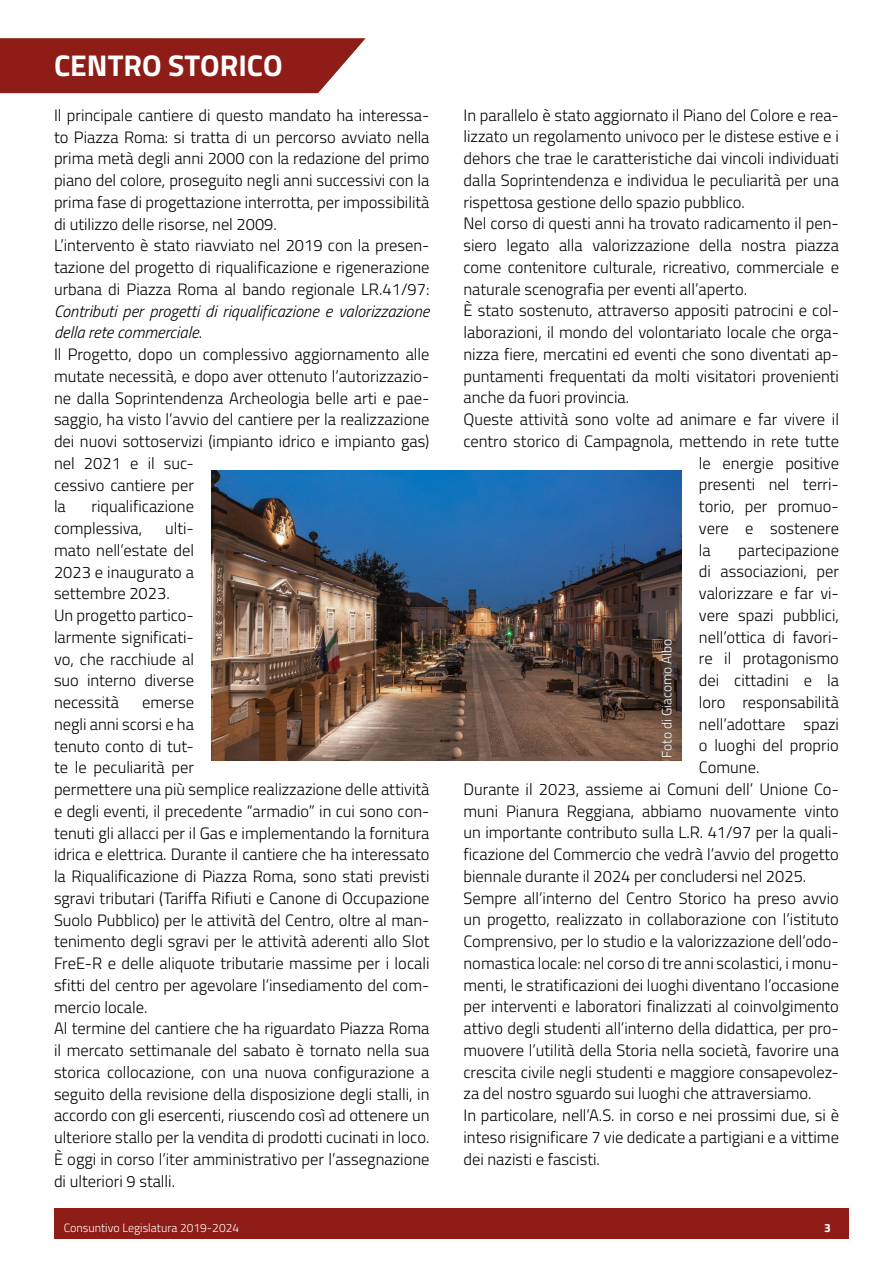
<style>
.page{position:relative;width:893px;height:1263px;background:#fff}
.page>*{position:absolute;margin:0;border:0;box-sizing:border-box;transform-origin:0 0}
.t1{font:700 30px "Titillium Web";color:#fff}
.t2{font:300 16.5px/21.8px "Titillium Web";color:#000}
.t3{font:300 13.5px "Titillium Web";color:#fff}
.t4{font:300 12px "Titillium Web";color:#fff}
.t5{font:700 12px "Titillium Web";color:#fff}
.s1{font-style:italic}
</style>
<div class="page">
<div style="left:54px;top:1208px;width:794px;height:31px;background:#8e1d17"></div>
<svg style="left:0;top:38px;width:366px;height:55px;background:#952c26"></svg>
<img style="left:211px;top:471px;width:471px;height:289px">
<h1 class="t1" style="left:54px;top:42px;width:230px">CENTRO STORICO</h1>
<p class="t2" style="left:54px;top:103px;width:377px">Il principale cantiere di questo mandato ha interessa&shy;to Piazza Roma: si tratta di un percorso avviato nella prima metà degli anni 2000 con la redazione del primo piano del colore, proseguito negli anni successivi con la prima fase di progettazione interrotta, per impossibilità di utilizzo delle risorse, nel 2009.<br>L’intervento è stato riavviato nel 2019 con la presen&shy;tazione del progetto di riqualificazione e rigenerazione urbana di Piazza Roma al bando regionale LR.41/97:</p>
<p class="t2" style="left:54px;top:299px;width:377px"><span class="s1">Contributi per progetti di riqualificazione e valorizzazione della rete commerciale</span>.<br>Il Progetto, dopo un complessivo aggiornamento alle mutate necessità, e dopo aver ottenuto l’autorizzazio&shy;ne dalla Soprintendenza Archeologia belle arti e pae&shy;saggio, ha visto l’avvio del cantiere per la realizzazione dei nuovi sottoservizi (impianto idrico e impianto gas) nel 2021 e il suc-<br>cessivo cantiere per<br>la</p>
<p class="t2" style="left:54px;top:495px;width:141px;text-indent:37px">riqualificazione complessiva,</p>
<p class="t2" style="left:54px;top:516px;width:142px;text-indent:111px">ulti&shy;mato nell’estate del<br>2023 e inaugurato a settembre 2023.<br>Un progetto partico&shy;larmente significati&shy;vo, che racchiude al suo interno diverse necessità</p>
<p class="t2" style="left:54px;top:690px;width:377px;text-indent:88px">emerse<br>negli anni scorsi e ha<br>tenuto conto di tut-<br>te le peculiarità per<br>permettere una più semplice realizzazione delle attività e degli eventi, il precedente “armadio” in cui sono con&shy;tenuti gli allacci per il Gas e implementando la fornitura idrica e elettrica. Durante il cantiere che ha interessato la Riqualificazione di Piazza Roma, sono stati previsti sgravi tributari (Tariffa Rifiuti e Canone di Occupazione Suolo Pubblico) per le attività del Centro, oltre al man&shy;tenimento degli sgravi per le attività aderenti allo Slot FreE-R e delle aliquote tributarie massime per i locali sfitti del centro per agevolare l’insediamento del com&shy;mercio locale.<br>Al termine del cantiere che ha riguardato Piazza Roma il mercato settimanale del sabato è tornato nella sua storica collocazione, con una nuova configurazione a seguito della revisione della disposizione degli stalli, in accordo con gli esercenti, riuscendo così ad ottenere un ulteriore stallo per la vendita di prodotti cucinati in loco.<br>È oggi in corso l’iter amministrativo per l’assegnazione di ulteriori 9 stalli.</p>
<p class="t2" style="left:463px;top:103px;width:377px">In parallelo è stato aggiornato il Piano del Colore e rea-</p>
<p class="t2" style="left:463px;top:125px;width:377px">lizzato un regolamento univoco per le distese estive e i</p>
<p class="t2" style="left:463px;top:147px;width:377px">dehors che trae le caratteristiche dai vincoli individuati</p>
<p class="t2" style="left:463px;top:168px;width:377px">dalla Soprintendenza e individua le peculiarità per una</p>
<p class="t2" style="left:463px;top:190px;width:283px">rispettosa gestione dello spazio pubblico.</p>
<p class="t2" style="left:463px;top:212px;width:377px">Nel corso di questi anni ha trovato radicamento il pen-</p>
<p class="t2" style="left:463px;top:234px;width:377px">siero legato alla valorizzazione della nostra piazza</p>
<p class="t2" style="left:463px;top:255px;width:377px">come contenitore culturale, ricreativo, commerciale e</p>
<p class="t2" style="left:463px;top:277px;width:285px">naturale scenografia per eventi all’aperto.</p>
<p class="t2" style="left:463px;top:299px;width:377px">È stato sostenuto, attraverso appositi patrocini e col-</p>
<p class="t2" style="left:463px;top:321px;width:377px">laborazioni, il mondo del volontariato locale che orga-</p>
<p class="t2" style="left:463px;top:342px;width:377px">nizza fiere, mercatini ed eventi che sono diventati ap-</p>
<p class="t2" style="left:463px;top:364px;width:377px">puntamenti frequentati da molti visitatori provenienti</p>
<p class="t2" style="left:463px;top:386px;width:167px">anche da fuori provincia.</p>
<p class="t2" style="left:463px;top:408px;width:377px">Queste attività sono volte ad animare e far vivere il</p>
<p class="t2" style="left:463px;top:429px;width:377px">centro storico di Campagnola, mettendo in rete tutte</p>
<p class="t2" style="left:699px;top:451px;width:141px">le energie positive</p>
<p class="t2" style="left:699px;top:473px;width:142px">presenti nel terri-</p>
<p class="t2" style="left:699px;top:495px;width:141px">torio, per promuo-</p>
<p class="t2" style="left:699px;top:516px;width:142px">vere e sostenere</p>
<p class="t2" style="left:699px;top:538px;width:13px">la</p>
<p class="t2" style="left:738px;top:538px;width:102px">partecipazione</p>
<p class="t2" style="left:699px;top:560px;width:142px">di associazioni, per</p>
<p class="t2" style="left:699px;top:582px;width:142px">valorizzare e far vi-</p>
<p class="t2" style="left:699px;top:603px;width:142px">vere spazi pubblici,</p>
<p class="t2" style="left:699px;top:625px;width:141px">nell’ottica di favori-</p>
<p class="t2" style="left:699px;top:647px;width:142px">re il protagonismo</p>
<p class="t2" style="left:699px;top:669px;width:141px">dei cittadini e la</p>
<p class="t2" style="left:699px;top:690px;width:141px">loro responsabilità</p>
<p class="t2" style="left:699px;top:712px;width:141px">nell’adottare spazi</p>
<p class="t2" style="left:699px;top:734px;width:142px">o luoghi del proprio</p>
<p class="t2" style="left:699px;top:756px;width:62px">Comune.</p>
<p class="t2" style="left:463px;top:777px;width:377px">Durante il 2023, assieme ai Comuni dell’ Unione Co-</p>
<p class="t2" style="left:463px;top:799px;width:377px">muni Pianura Reggiana, abbiamo nuovamente vinto</p>
<p class="t2" style="left:463px;top:821px;width:377px">un importante contributo sulla L.R. 41/97 per la quali-</p>
<p class="t2" style="left:463px;top:843px;width:377px">ficazione del Commercio che vedrà l’avvio del progetto</p>
<p class="t2" style="left:463px;top:864px;width:344px">biennale durante il 2024 per concludersi nel 2025.</p>
<p class="t2" style="left:463px;top:886px;width:377px">Sempre all’interno del Centro Storico ha preso avvio</p>
<p class="t2" style="left:463px;top:908px;width:377px">un progetto, realizzato in collaborazione con l’istituto</p>
<p class="t2" style="left:463px;top:930px;width:377px">Comprensivo, per lo studio e la valorizzazione dell’odo-</p>
<p class="t2" style="left:463px;top:951px;width:377px">nomastica locale: nel corso di tre anni scolastici, i monu-</p>
<p class="t2" style="left:463px;top:973px;width:377px">menti, le stratificazioni dei luoghi diventano l’occasione</p>
<p class="t2" style="left:463px;top:995px;width:377px">per interventi e laboratori finalizzati al coinvolgimento</p>
<p class="t2" style="left:463px;top:1017px;width:377px">attivo degli studenti all’interno della didattica, per pro-</p>
<p class="t2" style="left:463px;top:1038px;width:377px">muovere l’utilità della Storia nella società, favorire una</p>
<p class="t2" style="left:463px;top:1060px;width:377px">crescita civile negli studenti e maggiore consapevolez-</p>
<p class="t2" style="left:463px;top:1082px;width:350px">za del nostro sguardo sui luoghi che attraversiamo.</p>
<p class="t2" style="left:463px;top:1104px;width:377px">In particolare, nell’A.S. in corso e nei prossimi due, si è</p>
<p class="t2" style="left:463px;top:1125px;width:377px">inteso risignificare 7 vie dedicate a partigiani e a vittime</p>
<p class="t2" style="left:463px;top:1147px;width:138px">dei nazisti e fascisti.</p>
<p class="t3" style="left:657px;top:757px;width:120px;rotate:-90deg">Foto di Giacomo Albo</p>
<p class="t4" style="left:64px;top:1219px;width:177px">Consuntivo Legislatura 2019-2024</p>
<p class="t5" style="left:824px;top:1219px;width:8px">3</p>
</div>
